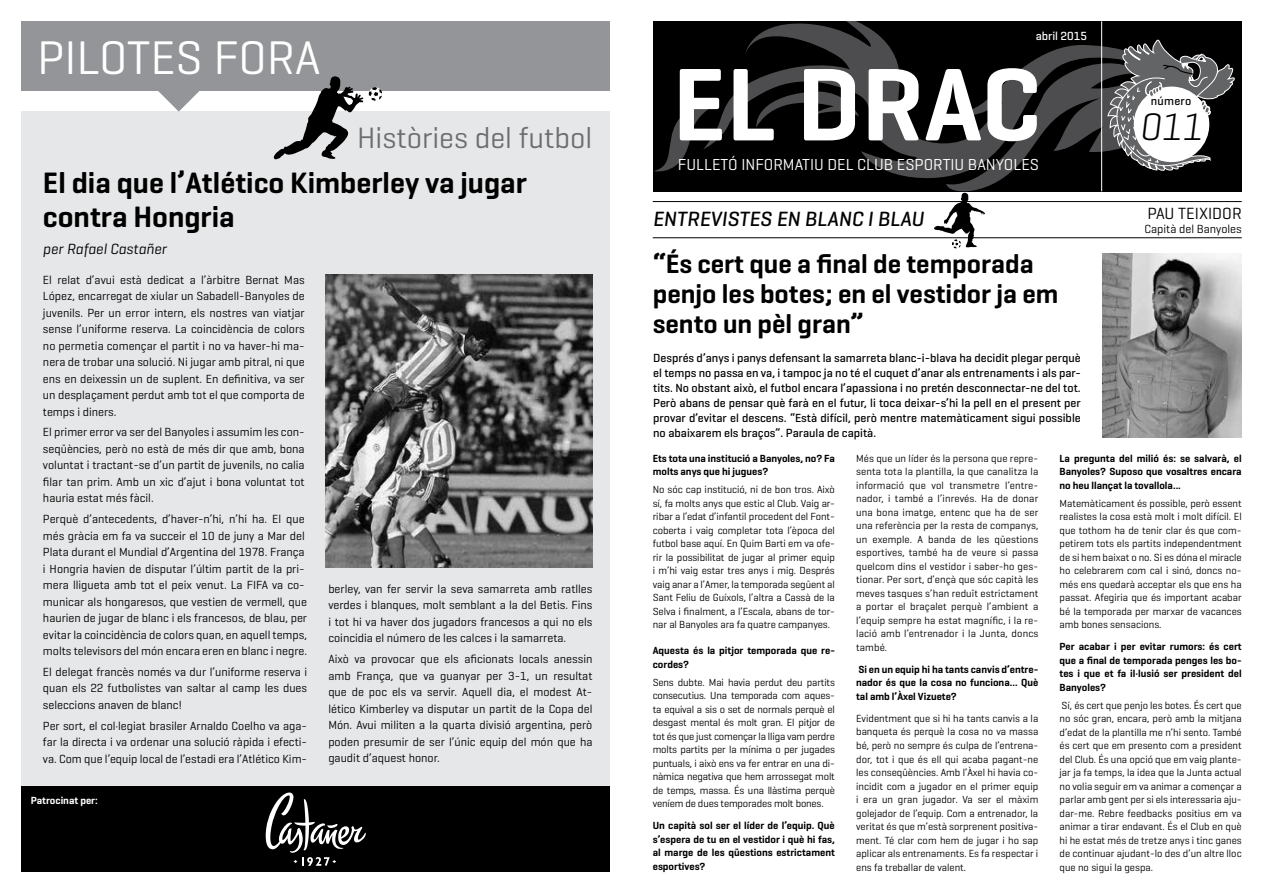
<style>
.page{position:relative;width:1263px;height:893px;background:#fff}
.page>*{position:absolute;margin:0;border:0;box-sizing:border-box;transform-origin:0 0}
.t1{font:600 105px "Geogrotesque";color:#fff}
.t2{font:48px "Geogrotesque";color:#fff}
.t3{font:italic 300 39px "Geogrotesque";color:#000}
.t4{font:600 30px/34.2px "Geogrotesque";color:#000}
.t5{font:30px "Geogrotesque";color:#6d6e71}
.t6{font:600 27px/30px "Geogrotesque";color:#000}
.t7{font:italic 500 21px "Geogrotesque";color:#000}
.t8{font:16.5px "Geogrotesque";color:#000}
.t9{font:16.2px "Geogrotesque";color:#fff}
.t10{font:italic 15px "Geogrotesque";color:#000}
.t11{font:12px/16.5px "Geogrotesque";color:#000;text-align:justify}
.t12{font:500 12px/15px "Geogrotesque";color:#000;text-align:justify}
.t13{font:500 12px "Geogrotesque";color:#fff}
.t14{font:10.5px/13.5px "Geogrotesque";color:#000;text-align:justify}
.t15{font:600 10.5px/13.5px "Geogrotesque";color:#000;text-align:justify}
.t16{font:600 10.5px "Geogrotesque";color:#fff}
</style>
<div class="page">
<div style="left:21px;top:112px;width:589px;height:760px;background:#e6e7e8"></div>
<div style="left:653px;top:21px;width:589px;height:170px;background:#000"></div>
<svg style="left:654px;top:21px;width:453px;height:170px"></svg>
<hr style="left:1101px;top:21px;width:1px;height:170px;background:#fff">
<hr style="left:653px;top:201px;width:589px;height:1px;background:#000">
<hr style="left:653px;top:237px;width:589px;height:1px;background:#000">
<svg style="left:934px;top:193px;width:51px;height:55px"></svg>
<div style="left:21px;top:787px;width:589px;height:85px;background:#000"></div>
<svg style="left:266px;top:792px;width:100px;height:74px"></svg>
<svg style="left:1107px;top:39px;width:128px;height:132px"></svg>
<img style="left:1102px;top:253px;width:140px;height:185px">
<div style="left:21px;top:21px;width:589px;height:69px;background:#939598"></div>
<svg style="left:155px;top:90px;width:48px;height:22px"></svg>
<svg style="left:273px;top:76px;width:90px;height:84px"></svg>
<svg style="left:369px;top:87px;width:13px;height:14px"></svg>
<img style="left:326px;top:275px;width:266px;height:293px">
<h2 class="t2" style="left:37px;top:28px;width:285px">PILOTES FORA</h2>
<h3 class="t5" style="left:357px;top:119px;width:237px">Històries del futbol</h3>
<h3 class="t4" style="left:43px;top:165px;width:485px">El dia que l’Atlético Kimberley va jugar contra Hongria</h3>
<h3 class="t10" style="left:43px;top:239px;width:125px">per Rafael Castañer</h3>
<p class="t11" style="left:43px;top:271px;width:263px">El relat d’avui està dedicat a l’àrbitre Bernat Mas López, encarregat de xiular un Sabadell-Banyoles de juvenils. Per un error intern, els nostres van viatjar sense l’uniforme reserva. La coincidència de colors no permetia començar el partit i no va haver-hi ma&shy;nera de trobar una solució. Ni jugar amb pitral, ni que ens en deixessin un de suplent. En definitiva, va ser un desplaçament perdut amb tot el que comporta de temps i diners.</p>
<p class="t11" style="left:43px;top:424px;width:263px">El primer error va ser del Banyoles i assumim les con&shy;seqüències, però no està de més dir que amb, bona voluntat i tractant-se d’un partit de juvenils, no calia filar tan prim. Amb un xic d’ajut i bona voluntat tot hauria estat més fàcil.</p>
<p class="t11" style="left:43px;top:510px;width:266px;text-align:left">Perquè d’antecedents, d’haver-n’hi, n’hi ha. El que més gràcia em fa va succeir el 10 de juny a Mar del Plata durant el Mundial d’Argentina del 1978. França i Hongria havien de disputar l’últim partit de la pri&shy;mera lligueta amb tot el peix venut. La FIFA va co&shy;municar als hongaresos, que vestien de vermell, que haurien de jugar de blanc i els francesos, de blau, per evitar la coincidència de colors quan, en aquell temps, molts televisors del món encara eren en blanc i negre.</p>
<p class="t11" style="left:43px;top:663px;width:266px">El delegat francès només va dur l’uniforme reserva i quan els 22 futbolistes van saltar al camp les dues seleccions anaven de blanc!</p>
<p class="t11" style="left:43px;top:717px;width:266px">Per sort, el col·legiat brasiler Arnaldo Coelho va aga&shy;far la directa i va ordenar una solució ràpida i efecti&shy;va. Com que l’equip local de l’estadi era l’Atlético Kim-</p>
<p class="t16" style="left:31px;top:793px;width:68px">Patrocinat per:</p>
<p class="t11" style="left:328px;top:580px;width:266px">berley, van fer servir la seva samarreta amb ratlles verdes i blanques, molt semblant a la del Betis. Fins i tot hi va haver dos jugadors francesos a qui no els coincidia el número de les calces i la samarreta.</p>
<p class="t11" style="left:328px;top:650px;width:266px">Això va provocar que els aficionats locals anessin amb França, que va guanyar per 3-1, un resultat que de poc els va servir. Aquell dia, el modest At&shy;lético Kimberley va disputar un partit de la Copa del Món. Avui militen a la quarta divisió argentina, però poden presumir de ser l’únic equip del món que ha gaudit d’aquest honor.</p>
<p class="t13" style="left:1036px;top:29px;width:53px">abril 2015</p>
<h1 class="t1" style="left:672px;top:39px;width:370px">EL DRAC</h1>
<h3 class="t9" style="left:678px;top:155px;width:362px">FULLETÓ INFORMATIU DEL CLUB ESPORTIU BANYOLES</h3>
<p class="t12" style="left:1151px;top:93px;width:42px">número</p>
<h3 class="t3" style="left:1140px;top:102px;width:64px">011</h3>
<h3 class="t7" style="left:653px;top:206px;width:273px">ENTREVISTES EN BLANC I BLAU</h3>
<h3 class="t8" style="left:1147px;top:203px;width:96px">PAU TEIXIDOR</h3>
<h3 class="t6" style="left:653px;top:249px;width:407px">“És cert que a final de temporada penjo les botes; en el vestidor ja em sento un pèl gran”</h3>
<p class="t12" style="left:653px;top:350px;width:429px">Després d’anys i panys defensant la samarreta blanc-i-blava ha decidit plegar perquè el temps no passa en va, i tampoc ja no té el cuquet d’anar als entrenaments i als par&shy;tits. No obstant això, el futbol encara l’apassiona i no pretén desconnectar-ne del tot.<br>Però abans de pensar què farà en el futur, li toca deixar-s’hi la pell en el present per provar d’evitar el descens. “Està difícil, però mentre matemàticament sigui possible no abaixarem els braços”. Paraula de capità.</p>
<p class="t11" style="left:1144px;top:221px;width:99px">Capità del Banyoles</p>
<p class="t15" style="left:653px;top:451px;width:184px">Ets tota una institució a Banyoles, no? Fa molts anys que hi jugues?</p>
<p class="t14" style="left:653px;top:482px;width:184px">No sóc cap institució, ni de bon tros. Això sí, fa molts anys que estic al Club. Vaig ar&shy;ribar a l’edat d’infantil procedent del Font&shy;coberta i vaig completar tota l’època del futbol base aquí. En Quim Barti em va ofe&shy;rir la possibilitat de jugar al primer equip i m’hi vaig estar tres anys i mig. Després vaig anar a l’Amer, la temporada següent al Sant Feliu de Guíxols, l’altra a Cassà de la Selva i finalment, a l’Escala, abans de tor&shy;nar al Banyoles ara fa quatre campanyes.</p>
<p class="t15" style="left:653px;top:644px;width:184px">Aquesta és la pitjor temporada que re&shy;cordes?</p>
<p class="t14" style="left:653px;top:675px;width:184px">Sens dubte. Mai havia perdut deu partits consecutius. Una temporada com aques&shy;ta equival a sis o set de normals perquè el desgast mental és molt gran. El pitjor de tot és que just començar la lliga vam perdre molts partits per la mínima o per jugades puntuals, i això ens va fer entrar en una di&shy;nàmica negativa que hem arrossegat molt de temps, massa. És una llàstima perquè veníem de dues temporades molt bones.</p>
<p class="t15" style="left:653px;top:819px;width:184px">Un capità sol ser el líder de l’equip. Què s’espera de tu en el vestidor i què hi fas, al marge de les qüestions estrictament esportives?</p>
<p class="t14" style="left:856px;top:451px;width:184px">Més que un líder és la persona que repre&shy;senta tota la plantilla, la que canalitza la informació que vol transmetre l’entre&shy;nador, i també a l’inrevés. Ha de donar una bona imatge, entenc que ha de ser una referència per la resta de companys, un exemple. A banda de les qüestions esportives, també ha de veure si passa quelcom dins el vestidor i saber-ho ges&shy;tionar. Per sort, d’ençà que sóc capità les meves tasques s’han reduït estrictament a portar el braçalet perquè l’ambient a l’equip sempre ha estat magnífic, i la re&shy;lació amb l’entrenador i la Junta, doncs també.</p>
<p class="t15" style="left:856px;top:662px;width:184px">Si en un equip hi ha tants canvis d’entre&shy;nador és que la cosa no funciona... Què tal amb l’Àxel Vizuete?</p>
<p class="t14" style="left:856px;top:711px;width:184px">Evidentment que si hi ha tants canvis a la banqueta és perquè la cosa no va massa bé, però no sempre és culpa de l’entrena&shy;dor, tot i que és ell qui acaba pagant-ne les conseqüències. Amb l’Àxel hi havia co&shy;incidit com a jugador en el primer equip i era un gran jugador. Va ser el màxim golejador de l’equip. Com a entrenador, la veritat és que m’està sorprenent positiva&shy;ment. Té clar com hem de jugar i ho sap aplicar als entrenaments. Es fa respectar i ens fa treballar de valent.</p>
<p class="t15" style="left:1059px;top:452px;width:184px">La pregunta del milió és: se salvarà, el Banyoles? Suposo que vosaltres encara no heu llançat la tovallola...</p>
<p class="t14" style="left:1059px;top:496px;width:184px">Matemàticament és possible, però essent realistes la cosa està molt i molt difícil. El que tothom ha de tenir clar és que com&shy;petirem tots els partits independentment de si hem baixat o no. Si es dóna el miracle ho celebrarem com cal i sinó, doncs no&shy;més ens quedarà acceptar els que ens ha passat. Afegiria que és important acabar bé la temporada per marxar de vacances amb bones sensacions.</p>
<p class="t15" style="left:1059px;top:640px;width:184px">Per acabar i per evitar rumors: és cert que a final de temporada penges les bo&shy;tes i que et fa il·lusió ser president del Banyoles?</p>
<p class="t14" style="left:1059px;top:698px;width:184px">Sí, és cert que penjo les botes. És cert que no sóc gran, encara, però amb la mitjana d’edat de la plantilla me n’hi sento. També és cert que em presento com a president del Club. És una opció que em vaig plante&shy;jar ja fa temps, la idea que la Junta actual no volia seguir em va animar a començar a parlar amb gent per si els interessaria aju&shy;dar-me. Rebre feedbacks positius em va animar a tirar endavant. És el Club en què hi he estat més de tretze anys i tinc ganes de continuar ajudant-lo des d’un altre lloc que no sigui la gespa.</p>
</div>
